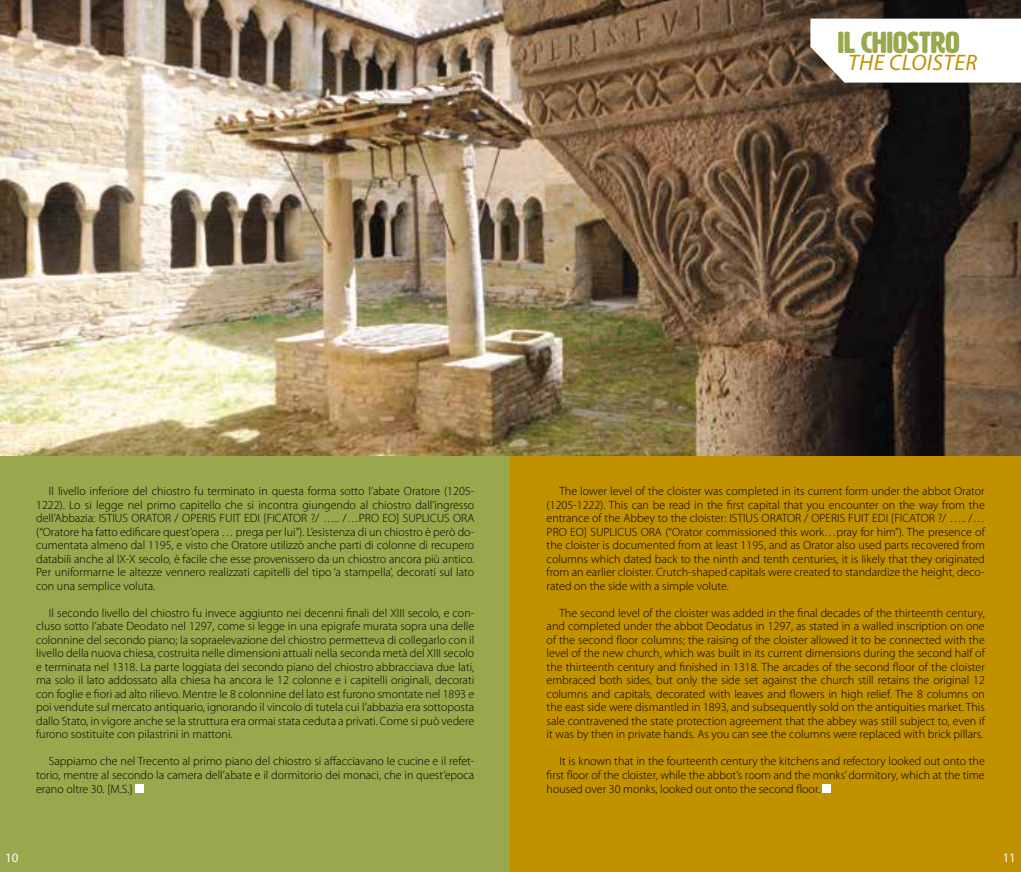
<style>
.page{position:relative;width:1021px;height:872px;background:#fff}
.page>*{position:absolute;margin:0;border:0;box-sizing:border-box;transform-origin:0 0}
.t1{font:30px "HWT Artz";color:#9aa74d}
.t2{font:italic 22.5px "Myriad Pro";letter-spacing:.02em;color:#c19100}
.t3{font:18px "Myriad Arabic";color:#fff}
.t4{font:300 12px/13.5px "Myriad Pro";color:#000;text-align:justify}
</style>
<div class="page">
<img style="left:0;top:0;width:1020px;height:456px">
<svg style="left:810px;top:19px;width:210px;height:64px"></svg>
<div style="left:0;top:456px;width:510px;height:416px;background:#9aa74d"></div>
<div style="left:510px;top:456px;width:510px;height:416px;background:#c19100"></div>
<div style="left:135px;top:784px;width:9px;height:9px;background:#fff"></div>
<div style="left:822px;top:784px;width:9px;height:9px;background:#fff"></div>
<h1 class="t1" style="left:838px;top:26px;width:123px">IL CHIOSTRO</h1>
<h2 class="t2" style="left:848px;top:49px;width:131px">THE CLOISTER</h2>
<p class="t4" style="left:36px;top:484px;width:439px;text-indent:13px">Il livello inferiore del chiostro fu terminato in questa forma sotto l’abate Oratore (1205- 1222). Lo si legge nel primo capitello che si incontra giungendo al chiostro dall’ingresso dell’Abbazia: ISTIUS ORATOR / OPERIS FUIT EDI [FICATOR ?/ ….. /…PRO EO] SUPLICUS ORA (“Oratore ha fatto edificare quest’opera … prega per lui”). L’esistenza di un chiostro è però do&shy;cumentata almeno dal 1195, e visto che Oratore utilizzò anche parti di colonne di recupero databili anche al IX-X secolo, è facile che esse provenissero da un chiostro ancora più antico.<br>Per uniformarne le altezze vennero realizzati capitelli del tipo ‘a stampella’, decorati sul lato con una semplice voluta.</p>
<p class="t4" style="left:36px;top:606px;width:440px;text-indent:13px">Il secondo livello del chiostro fu invece aggiunto nei decenni finali del XIII secolo, e con&shy;cluso sotto l’abate Deodato nel 1297, come si legge in una epigrafe murata sopra una delle colonnine del secondo piano; la sopraelevazione del chiostro permetteva di collegarlo con il livello della nuova chiesa, costruita nelle dimensioni attuali nella seconda metà del XIII secolo e terminata nel 1318. La parte loggiata del secondo piano del chiostro abbracciava due lati, ma solo il lato addossato alla chiesa ha ancora le 12 colonne e i capitelli originali, decorati con foglie e fiori ad alto rilievo. Mentre le 8 colonnine del lato est furono smontate nel 1893 e poi vendute sul mercato antiquario, ignorando il vincolo di tutela cui l’abbazia era sottoposta dallo Stato, in vigore anche se la struttura era ormai stata ceduta a privati. Come si può vedere furono sostituite con pilastrini in mattoni.</p>
<p class="t4" style="left:36px;top:754px;width:440px;text-indent:13px">Sappiamo che nel Trecento al primo piano del chiostro si affacciavano le cucine e il refet&shy;torio, mentre al secondo la camera dell’abate e il dormitorio dei monaci, che in quest’epoca erano oltre 30. [M.S.]</p>
<p class="t4" style="left:546px;top:484px;width:440px;text-indent:13px">The lower level of the cloister was completed in its current form under the abbot Orator (1205-1222). This can be read in the first capital that you encounter on the way from the entrance of the Abbey to the cloister: ISTIUS ORATOR / OPERIS FUIT EDI [FICATOR ?/ ….. /… PRO EO] SUPLICUS ORA (“Orator commissioned this work…pray for him”). The presence of the cloister is documented from at least 1195, and as Orator also used parts recovered from columns which dated back to the ninth and tenth centuries, it is likely that they originated from an earlier cloister. Crutch-shaped capitals were created to standardize the height, deco&shy;rated on the side with a simple volute.</p>
<p class="t4" style="left:546px;top:606px;width:440px;text-indent:13px">The second level of the cloister was added in the final decades of the thirteenth century, and completed under the abbot Deodatus in 1297, as stated in a walled inscription on one of the second floor columns; the raising of the cloister allowed it to be connected with the level of the new church, which was built in its current dimensions during the second half of the thirteenth century and finished in 1318. The arcades of the second floor of the cloister embraced both sides, but only the side set against the church still retains the original 12 columns and capitals, decorated with leaves and flowers in high relief. The 8 columns on the east side were dismantled in 1893, and subsequently sold on the antiquities market. This sale contravened the state protection agreement that the abbey was still subject to, even if it was by then in private hands. As you can see the columns were replaced with brick pillars.</p>
<p class="t4" style="left:546px;top:754px;width:439px;text-indent:13px">It is known that in the fourteenth century the kitchens and refectory looked out onto the first floor of the cloister, while the abbot’s room and the monks’ dormitory, which at the time housed over 30 monks, looked out onto the second floor.</p>
<h3 class="t3" style="left:5px;top:845px;width:15px">10</h3>
<h3 class="t3" style="left:1002px;top:845px;width:15px">11</h3>
</div>
